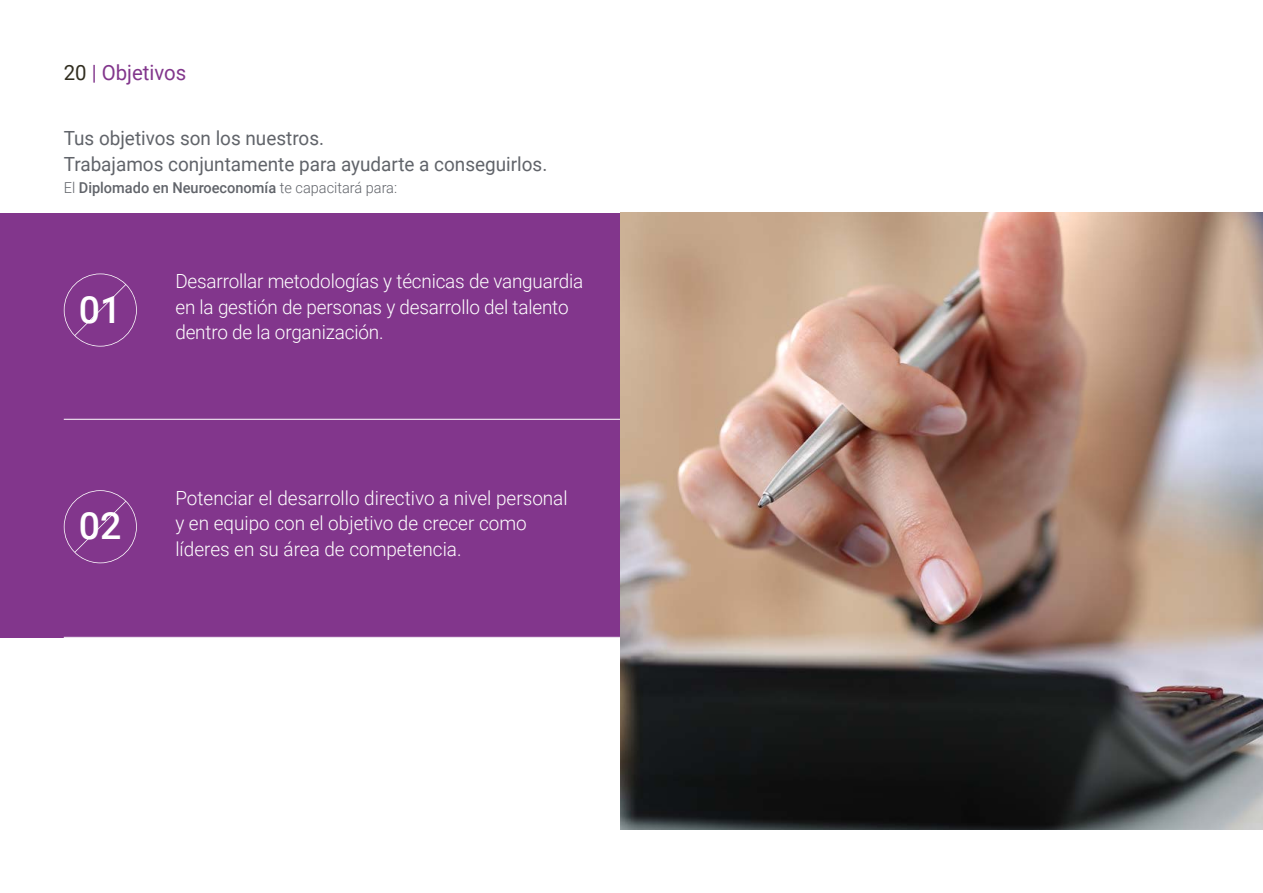
<style>
.page{position:relative;width:1263px;height:893px;background:#fff}
.page>*{position:absolute;margin:0;border:0;box-sizing:border-box;transform-origin:0 0}
.t1{font:500 37.5px "Roboto";color:#fff}
.t2{font:21px "Roboto";color:#82368c}
.t3{font:300 19.5px/25.5px "Roboto";letter-spacing:-.01em;color:#fff}
.t4{font:19.5px/25.5px "Roboto";color:#61646a}
.t5{font:500 15px "Roboto";color:#61646a}
.s1{color:#312e20}
.s2{font-weight:300}
</style>
<div class="page">
<div style="left:0;top:213px;width:621px;height:424px;background:#82368c"></div>
<hr style="left:64px;top:419px;width:1199px;height:1px;background:#fff">
<img style="left:621px;top:213px;width:642px;height:616px">
<svg style="left:64px;top:274px;width:73px;height:73px"></svg>
<svg style="left:64px;top:490px;width:73px;height:73px"></svg>
<p class="t2" style="left:64px;top:57px;width:124px"><span class="s1">20</span> | Objetivos</p>
<p class="t4" style="left:64px;top:125px;width:485px">Tus objetivos son los nuestros.<br>Trabajamos conjuntamente para ayudarte a conseguirlos.</p>
<p class="t5" style="left:64px;top:177px;width:335px"><span class="s2">El</span> Diplomado en Neuroeconomía <span class="s2">te capacitará para:</span></p>
<h1 class="t1" style="left:79px;top:283px;width:44px">01</h1>
<p class="t3" style="left:175px;top:268px;width:409px">Desarrollar metodologías y técnicas de vanguardia en la gestión de personas y desarrollo del talento dentro de la organización.</p>
<h1 class="t1" style="left:79px;top:500px;width:44px">02</h1>
<p class="t3" style="left:175px;top:484px;width:394px">Potenciar el desarrollo directivo a nivel personal y en equipo con el objetivo de crecer como líderes en su área de competencia.</p>
</div>
